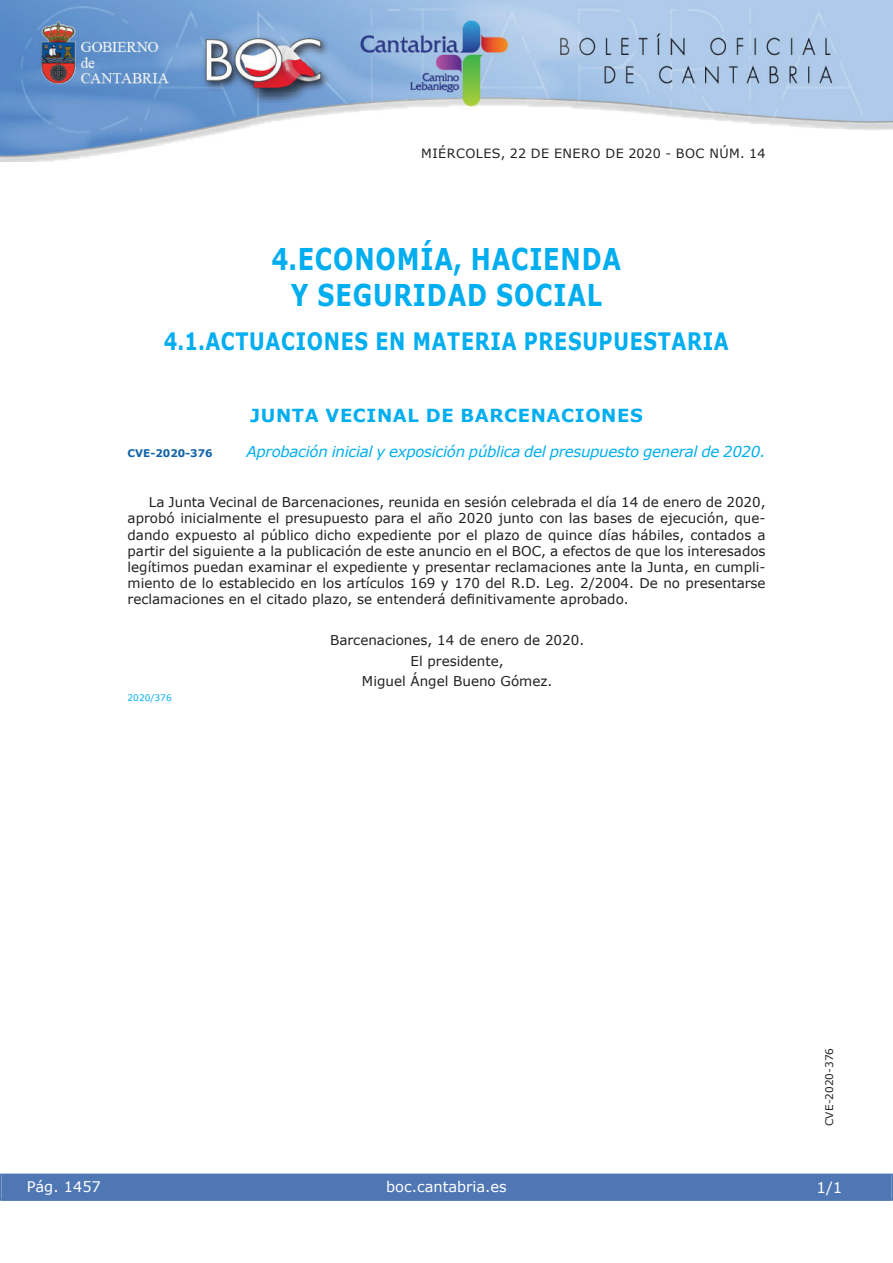
<style>
.page{position:relative;width:893px;height:1263px;background:#fff}
.page>*{position:absolute;margin:0;border:0;box-sizing:border-box;transform-origin:0 0}
.t1{font:700 30px/36px "Verdana";letter-spacing:.035em;color:#00aeef;text-align:center;scale:.8 1}
.t2{font:700 24px "Verdana";letter-spacing:.035em;color:#00aeef;scale:.8 1}
.t3{font:700 18px "Verdana";letter-spacing:.035em;color:#00aeef}
.t4{font:italic 15px "Verdana";letter-spacing:-.02em;color:#00aeef}
.t5{font:15px "Verdana";color:#fff}
.t6{font:14.55px "Verdana";color:#fff}
.t7{font:13.5px/16.2px "Verdana";color:#231f20;text-align:justify}
.t8{font:12.75px "Verdana";letter-spacing:.035em;color:#231f20}
.t9{font:10.5px "Verdana";color:#231f20}
.t10{font:700 10.5px "Verdana";color:#1263a9}
.t11{font:9px "Verdana";color:#00aeef}
</style>
<div class="page">
<img style="left:0;top:0;width:893px;height:161px">
<div style="left:1px;top:1174px;width:890px;height:27px;background:#4f77b3"></div>
<div style="left:0;top:1174px;width:893px;height:27px;border:1px solid #4f77b3"></div>
<p class="t8" style="left:421px;top:145px;width:346px">MIÉRCOLES, 22 DE ENERO DE 2020 - BOC NÚM. 14</p>
<h1 class="t1" style="left:271px;top:240px;width:438px">4.ECONOMÍA, HACIENDA<br>Y SEGURIDAD SOCIAL</h1>
<h2 class="t2" style="left:164px;top:326px;width:708px">4.1.ACTUACIONES EN MATERIA PRESUPUESTARIA</h2>
<h3 class="t3" style="left:250px;top:404px;width:394px">JUNTA VECINAL DE BARCENACIONES</h3>
<p class="t10" style="left:128px;top:446px;width:87px">CVE-2020-376</p>
<p class="t4" style="left:247px;top:442px;width:520px">Aprobación inicial y exposición pública del presupuesto general de 2020.</p>
<p class="t7" style="left:128px;top:494px;width:640px;text-indent:21px">La Junta Vecinal de Barcenaciones, reunida en sesión celebrada el día 14 de enero de 2020, aprobó inicialmente el presupuesto para el año 2020 junto con las bases de ejecución, que&shy;dando expuesto al público dicho expediente por el plazo de quince días hábiles, contados a partir del siguiente a la publicación de este anuncio en el BOC, a efectos de que los interesados legítimos puedan examinar el expediente y presentar reclamaciones ante la Junta, en cumpli&shy;miento de lo establecido en los artículos 169 y 170 del R.D. Leg. 2/2004. De no presentarse reclamaciones en el citado plazo, se entenderá definitivamente aprobado.</p>
<p class="t7" style="left:330px;top:630px;width:256px;line-height:20.4px;text-align:center">Barcenaciones, 14 de enero de 2020.<br>El presidente,<br>Miguel Ángel Bueno Gómez.</p>
<p class="t11" style="left:128px;top:692px;width:46px">2020/376</p>
<p class="t6" style="left:27px;top:1177px;width:76px">Pág. 1457</p>
<p class="t6" style="left:386px;top:1178px;width:122px">boc.cantabria.es</p>
<p class="t9" style="left:823px;top:1126px;width:80px;rotate:-90deg">CVE-2020-376</p>
<p class="t5" style="left:816px;top:1178px;width:27px">1/1</p>
</div>
